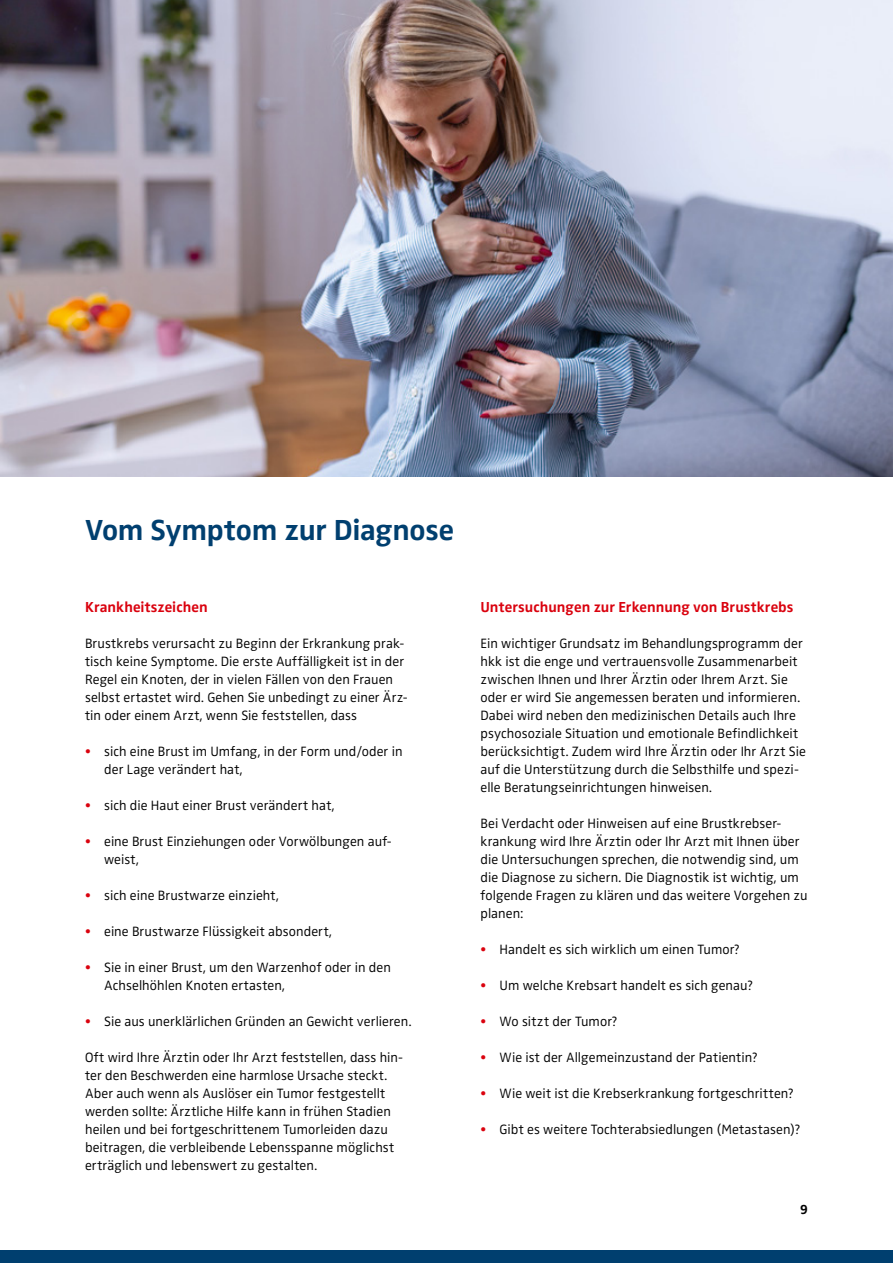
<style>
.page{position:relative;width:893px;height:1263px;background:#fff}
.page>*{position:absolute;margin:0;border:0;box-sizing:border-box;transform-origin:0 0}
.t1{font:700 30px "Zwo Pro";letter-spacing:-.01em;color:#003f6f}
.t2{font:700 15px "Zwo Pro";letter-spacing:.005em;color:#da020e}
.t3{font:300 13.95px/18px "Zwo Pro";letter-spacing:.005em;color:#000}
.t4{font:700 13.5px "Zwo Pro";color:#000}
.s1{color:#da020e}
</style>
<div class="page">
<img style="left:0;top:0;width:893px;height:476px">
<div style="left:0;top:1250px;width:893px;height:13px;background:#003f6f"></div>
<h1 class="t1" style="left:85px;top:507px;width:371px">Vom Symptom zur Diagnose</h1>
<p class="t2" style="left:85px;top:596px;width:124px">Krankheitszeichen</p>
<p class="t3" style="left:85px;top:633px;width:324px">Brustkrebs verursacht zu Beginn der Erkrankung prak&shy;tisch keine Symptome. Die erste Auffälligkeit ist in der Regel ein Knoten, der in vielen Fällen von den Frauen selbst ertastet wird. Gehen Sie unbedingt zu einer Ärz&shy;tin oder einem Arzt, wenn Sie feststellen, dass</p>
<p class="t3" style="left:104px;top:741px;width:300px;text-indent:-19px"><span class="s1">•</span> sich eine Brust im Umfang, in der Form und/oder in der Lage verändert hat,</p>
<p class="t3" style="left:85px;top:795px;width:251px"><span class="s1">•</span> sich die Haut einer Brust verändert hat,</p>
<p class="t3" style="left:104px;top:831px;width:289px;text-indent:-19px"><span class="s1">•</span> eine Brust Einziehungen oder Vorwölbungen auf&shy;weist,</p>
<p class="t3" style="left:85px;top:885px;width:195px"><span class="s1">•</span> sich eine Brustwarze einzieht,</p>
<p class="t3" style="left:85px;top:921px;width:248px"><span class="s1">•</span> eine Brustwarze Flüssigkeit absondert,</p>
<p class="t3" style="left:104px;top:957px;width:288px;text-indent:-19px"><span class="s1">•</span> Sie in einer Brust, um den Warzenhof oder in den<br>Achselhöhlen Knoten ertasten,</p>
<p class="t3" style="left:85px;top:1011px;width:328px"><span class="s1">•</span> Sie aus unerklärlichen Gründen an Gewicht verlieren.</p>
<p class="t3" style="left:85px;top:1047px;width:320px">Oft wird Ihre Ärztin oder Ihr Arzt feststellen, dass hin&shy;ter den Beschwerden eine harmlose Ursache steckt.<br>Aber auch wenn als Auslöser ein Tumor festgestellt werden sollte: Ärztliche Hilfe kann in frühen Stadien heilen und bei fortgeschrittenem Tumorleiden dazu beitragen, die verbleibende Lebensspanne möglichst erträglich und lebenswert zu gestalten.</p>
<p class="t2" style="left:480px;top:596px;width:314px">Untersuchungen zur Erkennung von Brustkrebs</p>
<p class="t3" style="left:480px;top:633px;width:327px">Ein wichtiger Grundsatz im Behandlungsprogramm der hkk ist die enge und vertrauensvolle Zusammenarbeit zwischen Ihnen und Ihrer Ärztin oder Ihrem Arzt. Sie oder er wird Sie angemessen beraten und informieren.<br>Dabei wird neben den medizinischen Details auch Ihre psychosoziale Situation und emotionale Befindlichkeit berücksichtigt. Zudem wird Ihre Ärztin oder Ihr Arzt Sie auf die Unterstützung durch die Selbsthilfe und spezi&shy;elle Beratungseinrichtungen hinweisen.</p>
<p class="t3" style="left:480px;top:813px;width:329px">Bei Verdacht oder Hinweisen auf eine Brustkrebser&shy;krankung wird Ihre Ärztin oder Ihr Arzt mit Ihnen über die Untersuchungen sprechen, die notwendig sind, um die Diagnose zu sichern. Die Diagnostik ist wichtig, um folgende Fragen zu klären und das weitere Vorgehen zu planen:</p>
<p class="t3" style="left:480px;top:939px;width:261px"><span class="s1">•</span> Handelt es sich wirklich um einen Tumor?</p>
<p class="t3" style="left:480px;top:975px;width:274px"><span class="s1">•</span> Um welche Krebsart handelt es sich genau?</p>
<p class="t3" style="left:480px;top:1011px;width:138px"><span class="s1">•</span> Wo sitzt der Tumor?</p>
<p class="t3" style="left:480px;top:1047px;width:279px"><span class="s1">•</span> Wie ist der Allgemeinzustand der Patientin?</p>
<p class="t3" style="left:480px;top:1083px;width:315px"><span class="s1">•</span> Wie weit ist die Krebserkrankung fortgeschritten?</p>
<p class="t3" style="left:480px;top:1119px;width:322px"><span class="s1">•</span> Gibt es weitere Tochterabsiedlungen (Metastasen)?</p>
<p class="t4" style="left:800px;top:1199px;width:9px">9</p>
</div>
